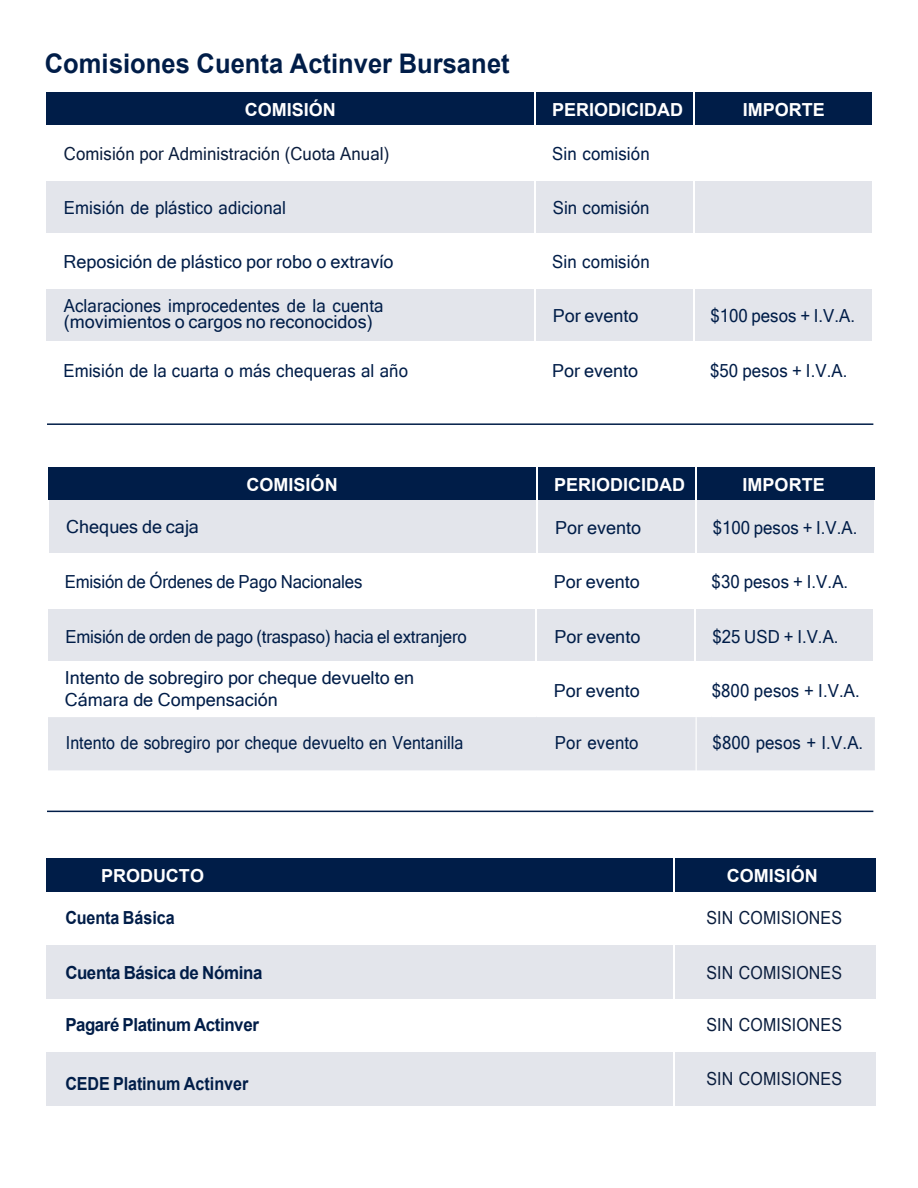
<style>
.page{position:relative;width:918px;height:1188px;background:#fff}
.page>*{position:absolute;margin:0;border:0;box-sizing:border-box;transform-origin:0 0}
.t1{font:700 27px "Arial";color:#001d48;scale:.94 1}
.t2{font:18px/16.4px "Microsoft Sans Serif";color:#001d48;scale:.93 1}
.t3{font:18px/21.6px "Microsoft Sans Serif";color:#001d48}
.t4{font:700 18px "Arial";color:#fff}
.t5{font:18px "Microsoft Sans Serif";letter-spacing:.005em;color:#0a1d3d;scale:.89 1}
.t6{font:18px "Microsoft Sans Serif";color:#001d48;scale:.89 1}
.t7{font:700 18px "Arial";letter-spacing:-.015em;color:#001d48;scale:.94 1}
.t8{font:18px "Microsoft Sans Serif";letter-spacing:.005em;color:#0a1d3d;scale:.93 1}
.t9{font:700 18px "Arial";letter-spacing:-.015em;color:#001d48;scale:.9 1}
</style>
<div class="page">
<hr style="left:47px;top:423px;width:826px;height:2px;background:#001d48">
<hr style="left:47px;top:811px;width:826px;height:1px;background:#001d48">
<div style="left:46px;top:92px;width:488px;height:33px;background:#001d48"></div>
<div style="left:536px;top:92px;width:158px;height:33px;background:#001d48"></div>
<div style="left:695px;top:92px;width:177px;height:33px;background:#001d48"></div>
<div style="left:46px;top:181px;width:488px;height:52px;background:#e3e5eb"></div>
<div style="left:536px;top:181px;width:158px;height:52px;background:#e3e5eb"></div>
<div style="left:695px;top:181px;width:177px;height:52px;background:#e3e5eb"></div>
<div style="left:46px;top:289px;width:488px;height:52px;background:#e3e5eb"></div>
<div style="left:536px;top:289px;width:158px;height:52px;background:#e3e5eb"></div>
<div style="left:695px;top:289px;width:177px;height:52px;background:#e3e5eb"></div>
<div style="left:48px;top:467px;width:488px;height:33px;background:#001d48"></div>
<div style="left:537px;top:467px;width:158px;height:33px;background:#001d48"></div>
<div style="left:697px;top:467px;width:178px;height:33px;background:#001d48"></div>
<div style="left:49px;top:500px;width:487px;height:53px;background:#e3e5eb"></div>
<div style="left:537px;top:500px;width:158px;height:53px;background:#e3e5eb"></div>
<div style="left:697px;top:500px;width:177px;height:53px;background:#e3e5eb"></div>
<div style="left:48px;top:609px;width:487px;height:53px;background:#e3e5eb"></div>
<div style="left:537px;top:609px;width:158px;height:53px;background:#e3e5eb"></div>
<div style="left:696px;top:609px;width:178px;height:53px;background:#e3e5eb"></div>
<div style="left:46px;top:859px;width:627px;height:33px;background:#001d48"></div>
<div style="left:675px;top:859px;width:200px;height:33px;background:#001d48"></div>
<div style="left:46px;top:945px;width:627px;height:54px;background:#e3e5eb"></div>
<div style="left:675px;top:945px;width:200px;height:54px;background:#e3e5eb"></div>
<div style="left:46px;top:1052px;width:627px;height:54px;background:#e3e5eb"></div>
<div style="left:675px;top:1052px;width:200px;height:54px;background:#e3e5eb"></div>
<div style="left:48px;top:717px;width:827px;height:53px;background:#e3e5eb"></div>
<hr style="left:696px;top:717px;width:1px;height:63px;background:#fff">
<h1 class="t1" style="left:45px;top:46px;width:496px">Comisiones Cuenta Actinver Bursanet</h1>
<p class="t4" style="left:245px;top:98px;width:93px">COMISIÓN</p>
<p class="t4" style="left:552px;top:98px;width:133px">PERIODICIDAD</p>
<p class="t4" style="left:743px;top:98px;width:84px">IMPORTE</p>
<p class="t2" style="left:552px;top:146px;width:106px">Sin comisión</p>
<p class="t8" style="left:64px;top:144px;width:351px">Comisión por Administración (Cuota Anual)</p>
<p class="t2" style="left:64px;top:200px;width:240px">Emisión de plástico adicional</p>
<p class="t2" style="left:553px;top:200px;width:106px">Sin comisión</p>
<p class="t3" style="left:63px;top:251px;width:332px">Reposición de plástico por robo o extravío</p>
<p class="t2" style="left:552px;top:254px;width:106px">Sin comisión</p>
<p class="t2" style="left:64px;top:297px;width:345px">Aclaraciones improcedentes de la cuenta (movimientos o cargos no reconocidos)</p>
<p class="t3" style="left:553px;top:305px;width:87px">Por evento</p>
<p class="t2" style="left:711px;top:308px;width:157px">$100 pesos + I.V.A.</p>
<p class="t2" style="left:63px;top:362px;width:372px">Emisión de la cuarta o más chequeras al año</p>
<p class="t3" style="left:552px;top:359px;width:88px">Por evento</p>
<p class="t2" style="left:710px;top:362px;width:149px">$50 pesos + I.V.A.</p>
<p class="t4" style="left:247px;top:473px;width:93px">COMISIÓN</p>
<p class="t4" style="left:554px;top:473px;width:133px">PERIODICIDAD</p>
<p class="t4" style="left:743px;top:473px;width:84px">IMPORTE</p>
<p class="t3" style="left:66px;top:516px;width:134px">Cheques de caja</p>
<p class="t3" style="left:555px;top:517px;width:87px">Por evento</p>
<p class="t2" style="left:713px;top:520px;width:157px">$100 pesos + I.V.A.</p>
<p class="t2" style="left:65px;top:574px;width:322px">Emisión de Órdenes de Pago Nacionales</p>
<p class="t3" style="left:554px;top:571px;width:88px">Por evento</p>
<p class="t2" style="left:712px;top:574px;width:149px">$30 pesos + I.V.A.</p>
<p class="t2" style="left:66px;top:628px;width:433px">Emisión de orden de pago (traspaso) hacia el extranjero</p>
<p class="t3" style="left:555px;top:625px;width:87px">Por evento</p>
<p class="t2" style="left:712px;top:628px;width:137px">$25 USD + I.V.A.</p>
<p class="t3" style="left:65px;top:667px;width:351px">Intento de sobregiro por cheque devuelto en<br>Cámara de Compensación</p>
<p class="t3" style="left:554px;top:679px;width:88px">Por evento</p>
<p class="t2" style="left:712px;top:682px;width:161px">$800 pesos + I.V.A.</p>
<p class="t6" style="left:66px;top:732px;width:448px">Intento de sobregiro por cheque devuelto en Ventanilla</p>
<p class="t2" style="left:555px;top:734px;width:92px">Por evento</p>
<p class="t2" style="left:713px;top:734px;width:164px">$800 pesos + I.V.A.</p>
<p class="t4" style="left:101px;top:864px;width:105px">PRODUCTO</p>
<p class="t4" style="left:727px;top:864px;width:93px">COMISIÓN</p>
<p class="t9" style="left:65px;top:906px;width:123px">Cuenta Básica</p>
<p class="t5" style="left:706px;top:908px;width:154px">SIN COMISIONES</p>
<p class="t7" style="left:65px;top:961px;width:211px">Cuenta Básica de Nómina</p>
<p class="t5" style="left:706px;top:962px;width:154px">SIN COMISIONES</p>
<p class="t7" style="left:65px;top:1013px;width:207px">Pagaré Platinum Actinver</p>
<p class="t5" style="left:706px;top:1014px;width:154px">SIN COMISIONES</p>
<p class="t9" style="left:65px;top:1071px;width:205px">CEDE Platinum Actinver</p>
<p class="t5" style="left:706px;top:1069px;width:154px">SIN COMISIONES</p>
</div>
